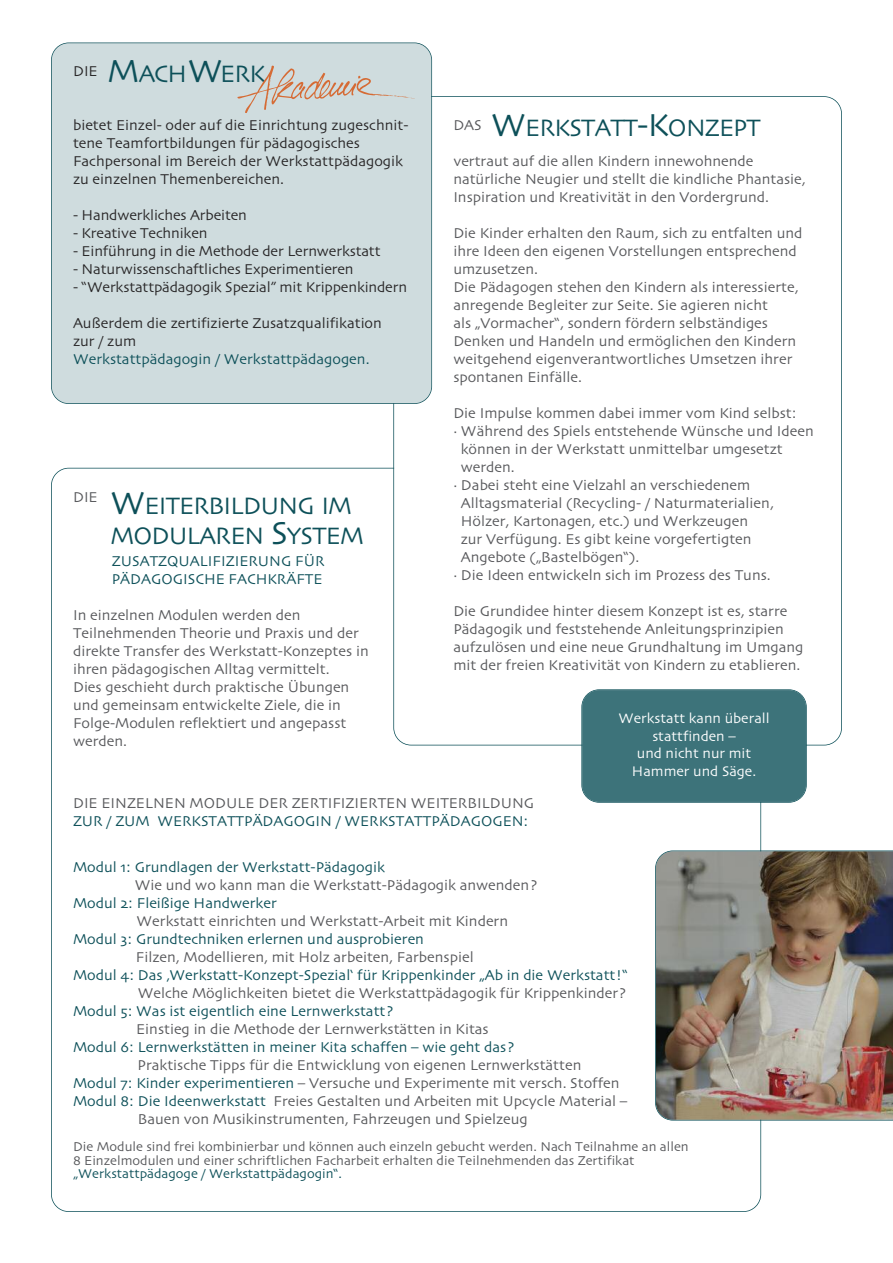
<style>
.page{position:relative;width:893px;height:1263px;background:#fff}
.page>*{position:absolute;margin:0;border:0;box-sizing:border-box;transform-origin:0 0}
.t1{font:25.05px/30px "Skia";letter-spacing:-.035em;color:#0d5059}
.t2{font:15px/18px "Skia";color:#57585b}
.t3{font:15px/18px "Skia";color:#0d5059}
.t4{font:15px/18px "Skia";color:#272526}
.t5{font:14.7px/17.5px "Skia";color:#fff;text-align:center}
.t6{font:13.5px/13.5px "Skia";color:#57585b}
.t7{font:13.5px "Skia";color:#0d5059}
.s1{font-size:33.3px}
.s2{color:#0d5059}
</style>
<div class="page">
<div style="left:52px;top:43px;width:379px;height:360px;background:#cfdcde;border-radius:17px"></div>
<div style="left:51px;top:43px;width:381px;height:361px;border:2px solid #0d5059;border-radius:18px"></div>
<img style="left:237px;top:66px;width:156px;height:47px">
<img style="left:655px;top:850px;width:238px;height:270px">
<div style="left:582px;top:690px;width:224px;height:112px;background:#3d737a;border-radius:17px"></div>
<div style="left:581px;top:689px;width:226px;height:114px;border:2px solid #0d5059;border-radius:18px"></div>
<p class="t4" style="left:73px;top:62px;width:26px">DIE</p>
<h1 class="t1" style="left:107px;top:58px;width:159px"><span class="s1">M</span>ACH<span class="s1">W</span>ERK</h1>
<p class="t4" style="left:73px;top:116px;width:337px">bietet Einzel- oder auf die Einrichtung zugeschnit&shy;tene Teamfortbildungen für pädagogisches Fachpersonal im Bereich der Werkstattpädagogik zu einzelnen Themenbereichen.</p>
<p class="t4" style="left:73px;top:206px;width:175px">- Handwerkliches Arbeiten</p>
<p class="t4" style="left:73px;top:224px;width:136px">- Kreative Techniken</p>
<p class="t4" style="left:73px;top:242px;width:309px">- Einführung in die Methode der Lernwerkstatt</p>
<p class="t4" style="left:73px;top:260px;width:282px">- Naturwissenschaftliches Experimentieren</p>
<p class="t4" style="left:73px;top:278px;width:336px">- “Werkstattpädagogik Spezial” mit Krippenkindern</p>
<p class="t4" style="left:73px;top:314px;width:310px">Außerdem die zertifizierte Zusatzqualifikation zur / zum</p>
<p class="t3" style="left:73px;top:350px;width:298px">Werkstattpädagogin / Werkstattpädagogen.</p>
<p class="t2" style="left:73px;top:487px;width:26px">DIE</p>
<h1 class="t1" style="left:111px;top:490px;width:255px"><span class="s1">W</span>EITERBILDUNG IM<br>MODULAREN <span class="s1">S</span>YSTEM</h1>
<p class="t3" style="left:112px;top:552px;width:214px">ZUSATZQUALIFIZIERUNG FÜR<br>PÄDAGOGISCHE FACHKRÄFTE</p>
<p class="t2" style="left:73px;top:606px;width:297px">In einzelnen Modulen werden den Teilnehmenden Theorie und Praxis und der direkte Transfer des Werkstatt-Konzeptes in ihren pädagogischen Alltag vermittelt.<br>Dies geschieht durch praktische Übungen und gemeinsam entwickelte Ziele, die in Folge-Modulen reflektiert und angepasst werden.</p>
<h1 class="t1" style="left:491px;top:112px;width:271px"><span class="s1">W</span>ERKSTATT<span class="s1">-K</span>ONZEPT</h1>
<p class="t2" style="left:453px;top:116px;width:30px">DAS</p>
<p class="t2" style="left:453px;top:152px;width:354px">vertraut auf die allen Kindern innewohnende natürliche Neugier und stellt die kindliche Phantasie,<br>Inspiration und Kreativität in den Vordergrund.</p>
<p class="t2" style="left:453px;top:224px;width:351px">Die Kinder erhalten den Raum, sich zu entfalten und ihre Ideen den eigenen Vorstellungen entsprechend umzusetzen.<br>Die Pädagogen stehen den Kindern als interessierte, anregende Begleiter zur Seite. Sie agieren nicht<br>als „Vormacher“, sondern fördern selbständiges Denken und Handeln und ermöglichen den Kindern weitgehend eigenverantwortliches Umsetzen ihrer spontanen Einfälle.</p>
<p class="t2" style="left:453px;top:404px;width:345px">Die Impulse kommen dabei immer vom Kind selbst:</p>
<p class="t2" style="left:453px;top:422px;width:362px">· Während des Spiels entstehende Wünsche und Ideen</p>
<p class="t2" style="left:461px;top:440px;width:323px">können in der Werkstatt unmittelbar umgesetzt</p>
<p class="t2" style="left:461px;top:458px;width:56px">werden.</p>
<p class="t2" style="left:453px;top:476px;width:298px">· Dabei steht eine Vielzahl an verschiedenem</p>
<p class="t2" style="left:461px;top:494px;width:315px">Alltagsmaterial (Recycling- / Naturmaterialien,</p>
<p class="t2" style="left:461px;top:512px;width:289px">Hölzer, Kartonagen, etc.) und Werkzeugen</p>
<p class="t2" style="left:461px;top:530px;width:292px">zur Verfügung. Es gibt keine vorgefertigten</p>
<p class="t2" style="left:461px;top:548px;width:180px">Angebote („Bastelbögen“).</p>
<p class="t2" style="left:453px;top:566px;width:319px">· Die Ideen entwickeln sich im Prozess des Tuns.</p>
<p class="t2" style="left:453px;top:602px;width:352px">Die Grundidee hinter diesem Konzept ist es, starre Pädagogik und feststehende Anleitungsprinzipien aufzulösen und eine neue Grundhaltung im Umgang mit der freien Kreativität von Kindern zu etablieren.</p>
<p class="t5" style="left:618px;top:709px;width:153px">Werkstatt kann überall stattfinden –<br>und nicht nur mit<br>Hammer und Säge.</p>
<p class="t2" style="left:73px;top:793px;width:463px">DIE EINZELNEN MODULE DER ZERTIFIZIERTEN WEITERBILDUNG</p>
<p class="t3" style="left:73px;top:811px;width:457px">ZUR / ZUM WERKSTATTPÄDAGOGIN / WERKSTATTPÄDAGOGEN:</p>
<p class="t3" style="left:73px;top:858px;width:313px">Modul 1: Grundlagen der Werkstatt-Pädagogik</p>
<p class="t2" style="left:135px;top:876px;width:404px">Wie und wo kann man die Werkstatt-Pädagogik anwenden?</p>
<p class="t3" style="left:73px;top:894px;width:205px">Modul 2: Fleißige Handwerker</p>
<p class="t2" style="left:137px;top:912px;width:373px">Werkstatt einrichten und Werkstatt-Arbeit mit Kindern</p>
<p class="t3" style="left:73px;top:930px;width:352px">Modul 3: Grundtechniken erlernen und ausprobieren</p>
<p class="t2" style="left:136px;top:948px;width:339px">Filzen, Modellieren, mit Holz arbeiten, Farbenspiel</p>
<p class="t3" style="left:73px;top:966px;width:556px">Modul 4: Das ‚Werkstatt-Konzept-Spezial‘ für Krippenkinder „Ab in die Werkstatt!“</p>
<p class="t2" style="left:138px;top:984px;width:490px">Welche Möglichkeiten bietet die Werkstattpädagogik für Krippenkinder?</p>
<p class="t3" style="left:73px;top:1002px;width:322px">Modul 5: Was ist eigentlich eine Lernwerkstatt?</p>
<p class="t2" style="left:136px;top:1020px;width:354px">Einstieg in die Methode der Lernwerkstätten in Kitas</p>
<p class="t3" style="left:73px;top:1038px;width:443px">Modul 6: Lernwerkstätten in meiner Kita schaffen – wie geht das?</p>
<p class="t2" style="left:138px;top:1056px;width:445px">Praktische Tipps für die Entwicklung von eigenen Lernwerkstätten</p>
<p class="t2" style="left:73px;top:1074px;width:548px"><span class="s2">Modul 7: Kinder experimentieren</span> – Versuche und Experimente mit versch. Stoffen</p>
<p class="t2" style="left:73px;top:1092px;width:556px"><span class="s2">Modul 8: Die Ideenwerkstatt</span> Freies Gestalten und Arbeiten mit Upcycle Material –</p>
<p class="t2" style="left:138px;top:1110px;width:391px">Bauen von Musikinstrumenten, Fahrzeugen und Spielzeug</p>
<p class="t6" style="left:73px;top:1140px;width:617px">Die Module sind frei kombinierbar und können auch einzeln gebucht werden. Nach Teilnahme an allen<br>8 Einzelmodulen und einer schriftlichen Facharbeit erhalten die Teilnehmenden das Zertifikat</p>
<p class="t7" style="left:73px;top:1166px;width:271px">„Werkstattpädagoge / Werkstattpädagogin“.</p>
</div>
